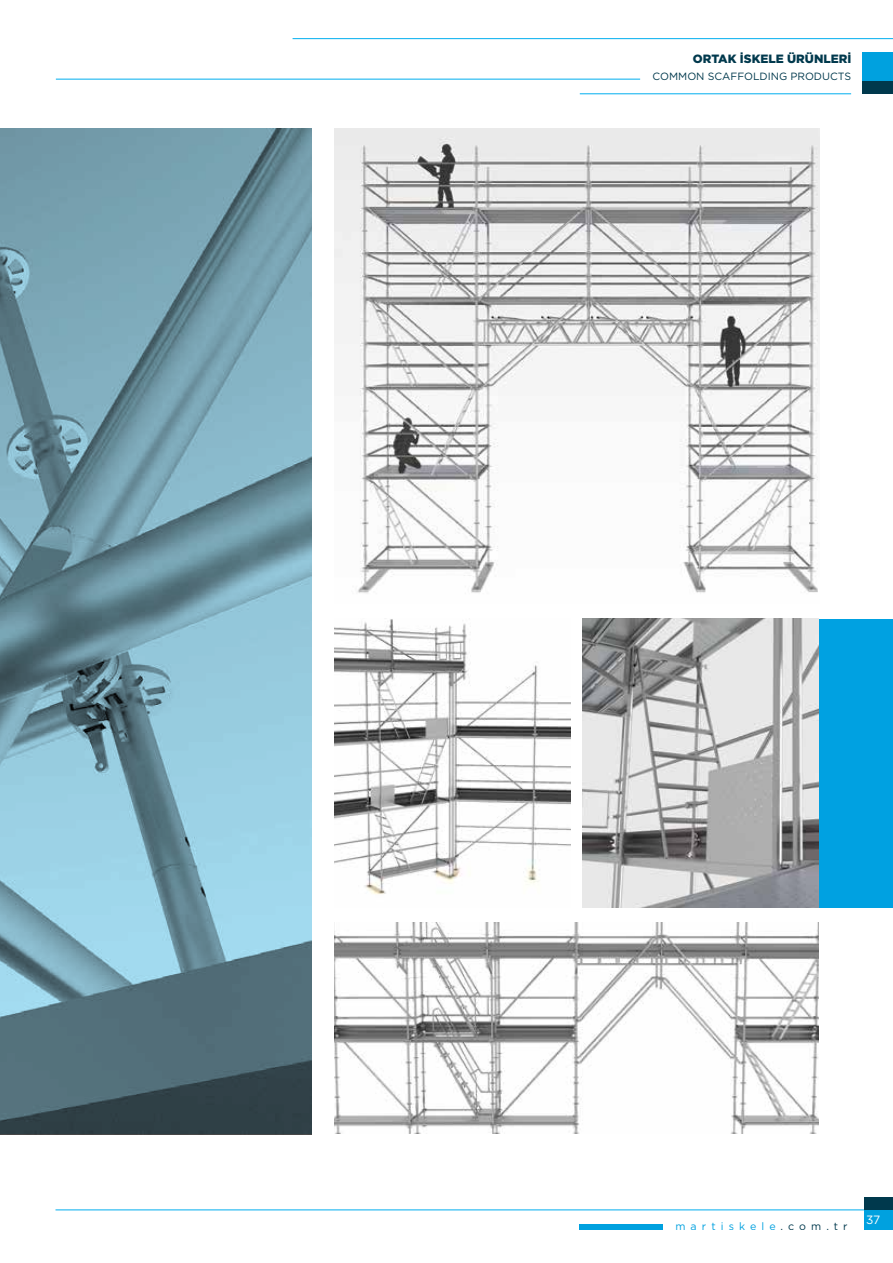
<style>
.page{position:relative;width:893px;height:1263px;background:#fff}
.page>*{position:absolute;margin:0;border:0;box-sizing:border-box;transform-origin:0 0}
.t1{font:900 12px "Gotham";color:#00394d}
.t2{font:12px "Gotham";color:#fff}
.t3{font:10.65px "Gotham";letter-spacing:.48em;color:#00a1df}
.t4{font:10.5px "Gotham";color:#00394d}
.s1{color:#00394d}
</style>
<div class="page">
<hr style="left:56px;top:79px;width:584px;height:1px;background:#00aeef">
<hr style="left:293px;top:38px;width:600px;height:1px;background:#00aeef">
<hr style="left:580px;top:94px;width:271px;height:1px;background:#00aeef">
<hr style="left:55px;top:1209px;width:809px;height:1px;background:#00aeef">
<div style="left:862px;top:52px;width:31px;height:29px;background:#00a1df"></div>
<div style="left:862px;top:81px;width:31px;height:13px;background:#00394d"></div>
<div style="left:580px;top:1223px;width:83px;height:6px;background:#00a1df"></div>
<div style="left:864px;top:1209px;width:29px;height:20px;background:#00a1df"></div>
<div style="left:864px;top:1197px;width:29px;height:12px;background:#00394d"></div>
<div style="left:819px;top:619px;width:74px;height:289px;background:#00a1e1"></div>
<img style="left:583px;top:619px;width:236px;height:289px">
<img style="left:334px;top:923px;width:485px;height:211px">
<img style="left:334px;top:619px;width:236px;height:276px">
<img style="left:334px;top:128px;width:485px;height:465px">
<svg style="left:0;top:128px;width:312px;height:1006px;background:#739cab"></svg>
<p class="t1" style="left:693px;top:50px;width:160px">ORTAK İSKELE ÜRÜNLERİ</p>
<p class="t4" style="left:653px;top:70px;width:200px">COMMON SCAFFOLDING PRODUCTS</p>
<p class="t3" style="left:675px;top:1219px;width:174px">martiskele<span class="s1">.com.tr</span></p>
<p class="t2" style="left:866px;top:1212px;width:16px">37</p>
</div>
